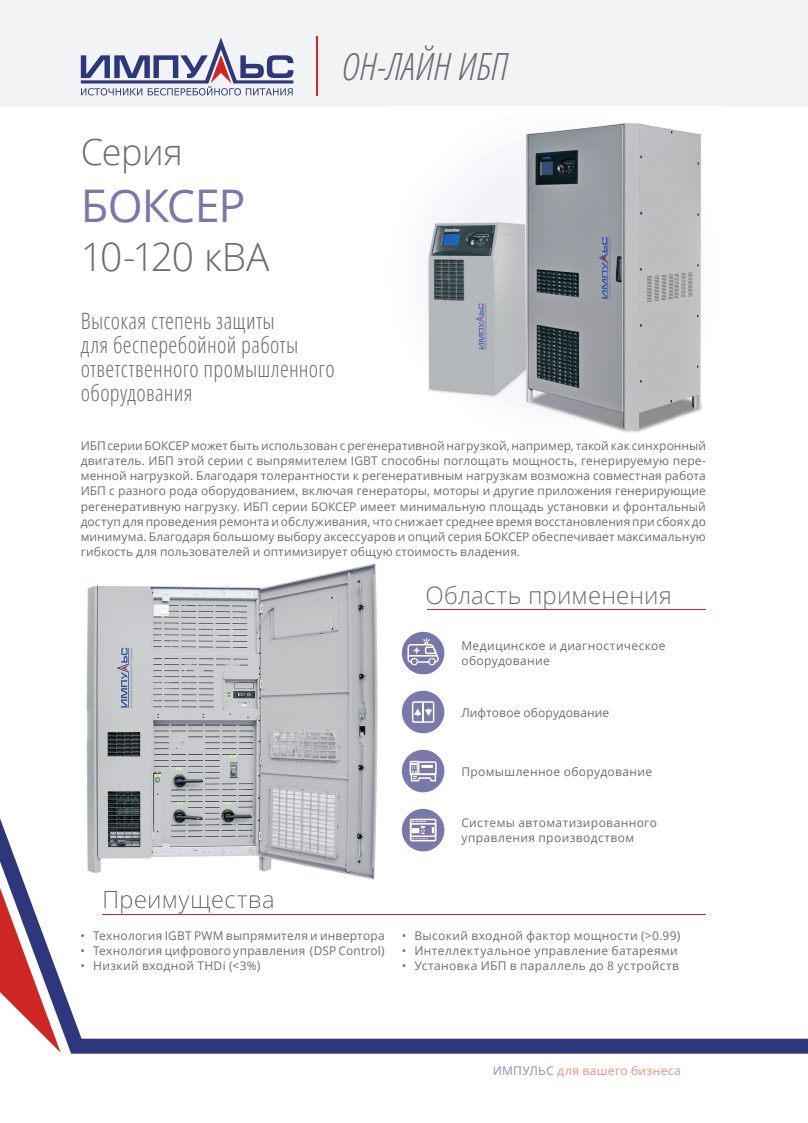
<style>
.page{position:relative;width:808px;height:1123px;background:#fff}
.page>*{position:absolute;margin:0;border:0;box-sizing:border-box;transform-origin:0 0}
.t1{font:45px "Open Sans";letter-spacing:-.025em;color:#7978a8}
.t2{font:300 39px "Open Sans";letter-spacing:-.03em;color:#6c6d70}
.t3{font:italic 300 condensed 37.5px "Open Sans";letter-spacing:.005em;color:#6c6d70}
.t4{font:300 36px "Open Sans";letter-spacing:-.01em;color:#6c6d70}
.t5{font:300 24px "Open Sans";letter-spacing:.01em;color:#6c6d70}
.t6{font:300 condensed 22.5px/24px "Open Sans";letter-spacing:.015em;color:#6c6d70}
.t7{font:12px/15px "Open Sans";letter-spacing:.03em;color:#6c6d70}
.t8{font:12px "Open Sans";letter-spacing:.03em;color:#e59178}
.t9{font:12px "Open Sans";letter-spacing:.01em;color:#6c6d70}
.s1{color:#8c8bb5}
</style>
<div class="page">
<svg style="left:0;top:818px;width:808px;height:235px"></svg>
<div style="left:0;top:0;width:808px;height:106px;background:#f2f3f4"></div>
<svg style="left:81px;top:37px;width:212px;height:58px"></svg>
<img style="left:427px;top:123px;width:275px;height:309px">
<img style="left:48px;top:563px;width:360px;height:345px">
<img style="left:104px;top:891px;width:169px;height:17px">
<hr style="left:102px;top:914px;width:604px;height:1px;background:#ce2525">
<hr style="left:427px;top:609px;width:279px;height:1px;background:#ce2525">
<div style="left:402px;top:749px;width:42px;height:43px;background:#7978a8;border-radius:50%"></div>
<svg style="left:410px;top:760px;width:27px;height:21px"></svg>
<div style="left:402px;top:809px;width:42px;height:42px;background:#7978a8;border-radius:50%"></div>
<svg style="left:410px;top:818px;width:26px;height:23px"></svg>
<div style="left:402px;top:690px;width:42px;height:43px;background:#7a79aa;border-radius:50%"></div>
<svg style="left:412px;top:701px;width:22px;height:21px"></svg>
<hr style="left:422px;top:702px;width:2px;height:20px;background:#fff">
<div style="left:402px;top:632px;width:42px;height:42px;background:#7977a8;border-radius:50%"></div>
<svg style="left:407px;top:638px;width:32px;height:27px"></svg>
<hr style="left:317px;top:36px;width:1px;height:59px;background:#ce2525">
<h3 class="t4" style="left:81px;top:127px;width:104px">Серия</h3>
<h1 class="t1" style="left:81px;top:175px;width:166px">БОКСЕР</h1>
<h2 class="t2" style="left:81px;top:230px;width:190px">10-120 кВА</h2>
<h3 class="t3" style="left:341px;top:41px;width:167px">ОН-ЛАЙН ИБП</h3>
<h3 class="t6" style="left:81px;top:308px;width:255px">Высокая степень защиты<br>для бесперебойной работы ответственного промышленного оборудования</h3>
<p class="t7" style="left:81px;top:438px;width:627px;text-align:justify">ИБП серии БОКСЕР может быть использован с регенеративной нагрузкой, например, такой как синхронный двигатель. ИБП этой серии с выпрямителем IGBT способны поглощать мощность, генерируемую пере&shy;менной нагрузкой. Благодаря толерантности к регенеративным нагрузкам возможна совместная работа ИБП с разного рода оборудованием, включая генераторы, моторы и другие приложения генерирующие регенеративную нагрузку. ИБП серии БОКСЕР имеет минимальную площадь установки и фронтальный доступ для проведения ремонта и обслуживания, что снижает среднее время восстановления при сбоях до минимума. Благодаря большому выбору аксессуаров и опций серия БОКСЕР обеспечивает максимальную гибкость для пользователей и оптимизирует общую стоимость владения.</p>
<h3 class="t5" style="left:425px;top:578px;width:248px">Область применения</h3>
<p class="t7" style="left:461px;top:638px;width:206px">Медицинское и диагностическое оборудование</p>
<p class="t9" style="left:461px;top:704px;width:149px">Лифтовое оборудование</p>
<p class="t7" style="left:461px;top:763px;width:192px">Промышленное оборудование</p>
<p class="t7" style="left:461px;top:815px;width:197px">Системы автоматизированного управления производством</p>
<p class="t7" style="left:80px;top:927px;width:306px">• Технология IGBT PWM выпрямителя и инвертора</p>
<p class="t7" style="left:80px;top:942px;width:306px">• Технология цифрового управления (DSP Control)</p>
<p class="t7" style="left:80px;top:957px;width:181px">• Низкий входной THDi (&lt;3%)</p>
<p class="t7" style="left:402px;top:927px;width:280px">• Высокий входной фактор мощности (&gt;0.99)</p>
<p class="t7" style="left:402px;top:942px;width:278px">• Интеллектуальное управление батареями</p>
<p class="t7" style="left:402px;top:957px;width:279px">• Установка ИБП в параллель до 8 устройств</p>
<p class="t8" style="left:493px;top:1062px;width:190px"><span class="s1">ИМПУЛЬС</span> для вашего бизнеса</p>
</div>
